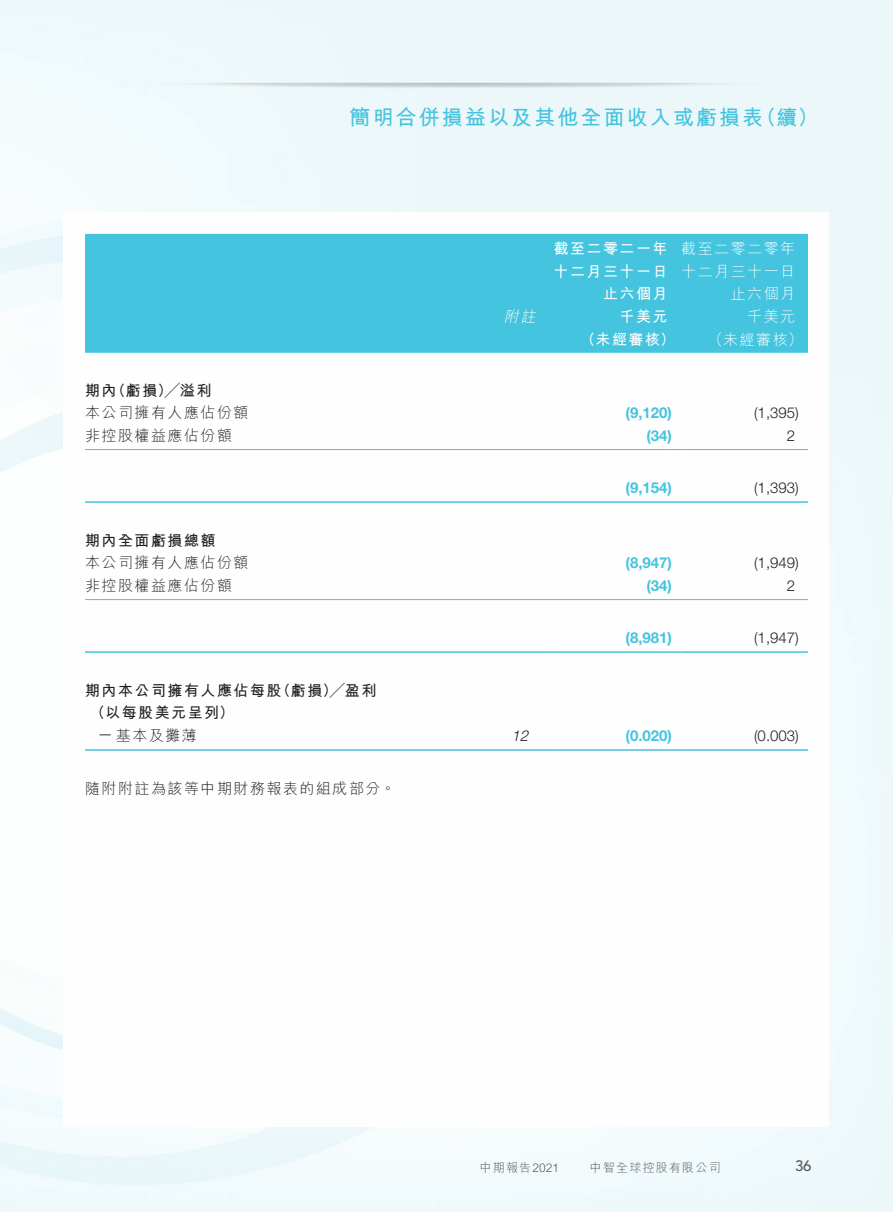
<style>
.page{position:relative;width:893px;height:1212px;background:#fff}
.page>*{position:absolute;margin:0;border:0;box-sizing:border-box;transform-origin:0 0}
.t1{font:700 21px "M Hei HK";letter-spacing:.1em;color:#44c4df}
.t2{font:300 15px "M Hei HK";letter-spacing:.1em;color:#231f20}
.t3{font:700 15px/22.5px "M Hei HK";letter-spacing:.1em;color:#231f20}
.t4{font:700 15px "Helvetica Neue LT Std";color:#44c4df}
.t5{font:300 15px "Helvetica Neue LT Std";color:#231f20}
.t6{font:700 15px/22.5px "M Hei HK";letter-spacing:.1em;color:#fff;text-align:right}
.t7{font:300 15px/22.5px "M Hei HK";letter-spacing:.1em;color:#fff;text-align:right}
.t8{font:500 15px "Avenir LT Std";color:#57585a}
.t9{font:italic 300 15px "M Hei HK";color:#fff}
.t10{font:italic 300 15px "Helvetica Neue LT Std";color:#231f20}
.t11{font:300 12px "M Hei HK";letter-spacing:.1em;color:#57585a}
.s1{font-family:"Helvetica Neue LT Std"}
</style>
<div class="page">
<div style="left:85px;top:234px;width:723px;height:119px;background:#44c4df"></div>
<hr style="left:85px;top:449px;width:404px;height:1px;background:#44c4df">
<hr style="left:489px;top:449px;width:64px;height:1px;background:#44c4df">
<hr style="left:553px;top:449px;width:115px;height:1px;background:#44c4df">
<svg style="left:668px;top:449px;width:12px;height:1px"></svg>
<hr style="left:680px;top:449px;width:115px;height:1px;background:#44c4df">
<svg style="left:795px;top:449px;width:13px;height:1px"></svg>
<hr style="left:85px;top:599px;width:404px;height:1px;background:#44c4df">
<hr style="left:489px;top:599px;width:64px;height:1px;background:#44c4df">
<hr style="left:553px;top:599px;width:115px;height:1px;background:#44c4df">
<svg style="left:668px;top:599px;width:12px;height:1px"></svg>
<hr style="left:680px;top:599px;width:115px;height:1px;background:#44c4df">
<svg style="left:795px;top:599px;width:13px;height:1px"></svg>
<hr style="left:85px;top:749px;width:404px;height:2px;background:#44c4df">
<hr style="left:489px;top:749px;width:64px;height:2px;background:#44c4df">
<hr style="left:553px;top:749px;width:115px;height:2px;background:#44c4df">
<svg style="left:668px;top:749px;width:12px;height:2px"></svg>
<hr style="left:680px;top:749px;width:115px;height:2px;background:#44c4df">
<svg style="left:795px;top:749px;width:13px;height:2px"></svg>
<hr style="left:85px;top:501px;width:404px;height:2px;background:#44c4df">
<hr style="left:489px;top:501px;width:64px;height:2px;background:#44c4df">
<hr style="left:553px;top:501px;width:115px;height:2px;background:#44c4df">
<svg style="left:668px;top:501px;width:12px;height:2px"></svg>
<hr style="left:680px;top:501px;width:115px;height:2px;background:#44c4df">
<svg style="left:795px;top:501px;width:13px;height:2px"></svg>
<hr style="left:85px;top:651px;width:404px;height:2px;background:#44c4df">
<hr style="left:489px;top:651px;width:64px;height:2px;background:#44c4df">
<hr style="left:553px;top:651px;width:115px;height:2px;background:#44c4df">
<svg style="left:668px;top:651px;width:12px;height:2px"></svg>
<hr style="left:680px;top:651px;width:115px;height:2px;background:#44c4df">
<svg style="left:795px;top:651px;width:13px;height:2px"></svg>
<h1 class="t1" style="left:350px;top:102px;width:415px">簡明合併損益以及其他全面收入或虧損表</h1>
<h1 class="t1" style="left:755px;top:102px;width:64px">（續(</h1>
<p class="t3" style="left:111px;top:378px;width:102px">（虧損）╱溢利</p>
<p class="t3" style="left:85px;top:378px;width:33px">期內</p>
<p class="t2" style="left:85px;top:405px;width:165px">本公司擁有人應佔份額</p>
<p class="t2" style="left:85px;top:428px;width:148px">非控股權益應佔份額</p>
<p class="t3" style="left:85px;top:528px;width:132px">期內全面虧損總額</p>
<p class="t2" style="left:85px;top:555px;width:165px">本公司擁有人應佔份額</p>
<p class="t2" style="left:85px;top:578px;width:148px">非控股權益應佔份額</p>
<p class="t3" style="left:276px;top:678px;width:102px">（虧損）╱盈利</p>
<p class="t3" style="left:90px;top:678px;width:193px;text-indent:-5px">期內本公司擁有人應佔每股（以每股美元呈列(</p>
<p class="t2" style="left:116px;top:728px;width:82px">基本及攤薄</p>
<p class="t5" style="left:98px;top:724px;width:16px">—</p>
<p class="t2" style="left:85px;top:781px;width:312px">隨附附註為該等中期財務報表的組成部分。</p>
<p class="t9" style="left:504px;top:309px;width:36px">附註</p>
<p class="t6" style="left:554px;top:236px;width:115px">截至二零二一年十二月三十一日止六個月</p>
<p class="t7" style="left:681px;top:237px;width:115px">截至二零二零年十二月三十一日止六個月<br>千美元</p>
<p class="t6" style="left:620px;top:304px;width:49px">千美元</p>
<p class="t6" style="left:581px;top:326px;width:96px">（未經審核）</p>
<p class="t7" style="left:708px;top:327px;width:96px">（未經審核(</p>
<p class="t4" style="left:626px;top:404px;width:48px">)9,120(</p>
<p class="t5" style="left:754px;top:404px;width:46px">)1,395(</p>
<p class="t4" style="left:646px;top:426px;width:27px">)34(</p>
<p class="t5" style="left:787px;top:426px;width:10px">2</p>
<p class="t4" style="left:626px;top:478px;width:48px">)9,154(</p>
<p class="t5" style="left:754px;top:478px;width:46px">)1,393(</p>
<p class="t4" style="left:626px;top:554px;width:48px">)8,947(</p>
<p class="t5" style="left:754px;top:554px;width:46px">)1,949(</p>
<p class="t4" style="left:646px;top:576px;width:27px">)34(</p>
<p class="t5" style="left:787px;top:576px;width:10px">2</p>
<p class="t4" style="left:626px;top:628px;width:48px">)8,981(</p>
<p class="t5" style="left:754px;top:628px;width:46px">)1,947(</p>
<p class="t10" style="left:511px;top:726px;width:22px">12</p>
<p class="t4" style="left:626px;top:726px;width:48px">)0.020(</p>
<p class="t5" style="left:754px;top:726px;width:46px">)0.003(</p>
<p class="t11" style="left:480px;top:1161px;width:81px">中期報告202<span class="s1">1</span></p>
<p class="t11" style="left:590px;top:1161px;width:132px">中智全球控股有限公司</p>
<p class="t8" style="left:795px;top:1157px;width:18px">36</p>
</div>
